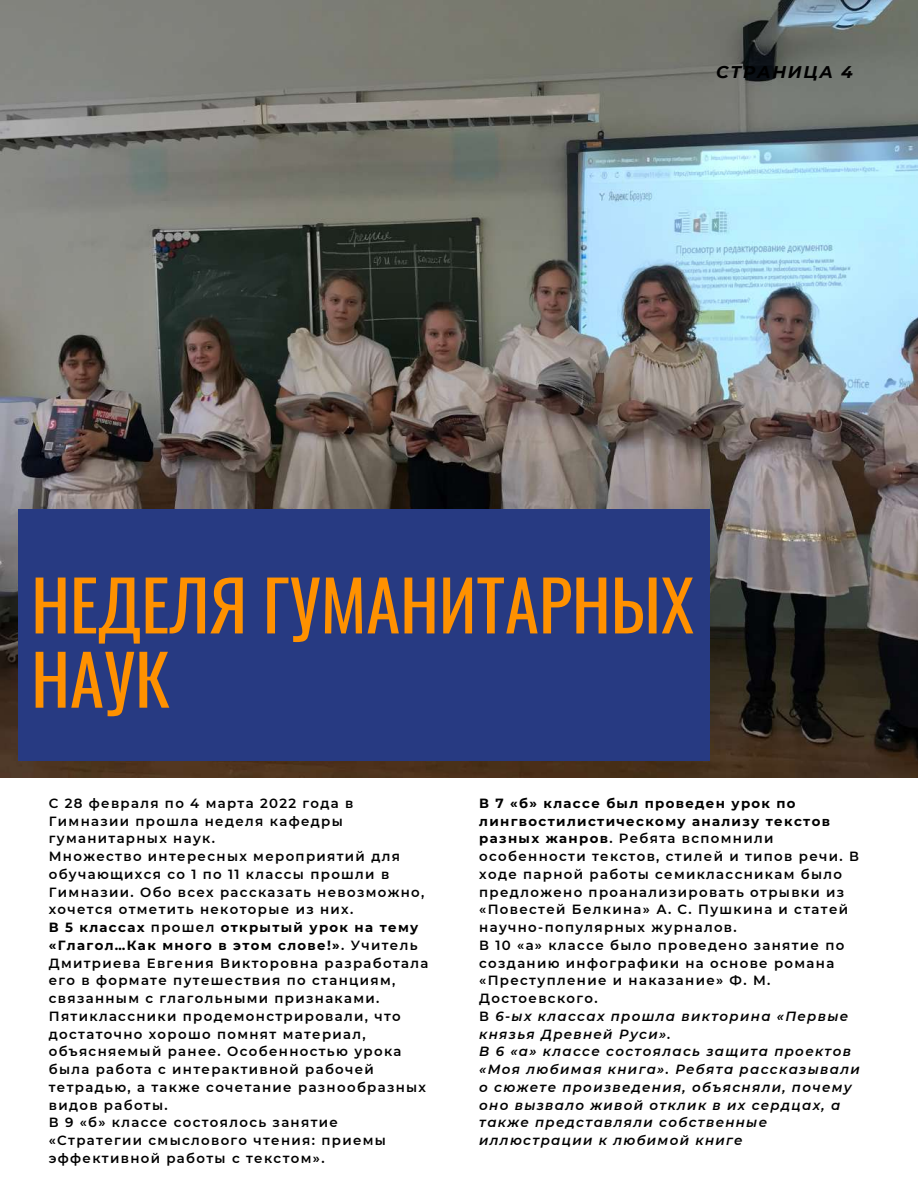
<style>
.page{position:relative;width:918px;height:1188px;background:#fff}
.page>*{position:absolute;margin:0;border:0;box-sizing:border-box;transform-origin:0 0}
.t1{font:69px/74.2px "Oswald";color:#ff9100}
.t2{font:italic 700 16.95px "Montserrat";letter-spacing:.1em;color:#000}
.t3{font:600 13.35px/17.7px "Montserrat";letter-spacing:.1em;color:#000}
.s1{font-weight:700}
.s2{font-style:italic}
</style>
<div class="page">
<img style="left:0;top:0;width:918px;height:777px">
<div style="left:18px;top:509px;width:691px;height:251px;background:#273a82"></div>
<p class="t2" style="left:716px;top:62px;width:138px">СТРАНИЦА 4</p>
<h1 class="t1" style="left:31px;top:565px;width:664px">НЕДЕЛЯ ГУМАНИТАРНЫХ<br>НАУК</h1>
<p class="t3" style="left:49px;top:794px;width:381px">С 28 февраля по 4 марта 2022 года в Гимназии прошла неделя кафедры гуманитарных наук.<br>Множество интересных мероприятий для обучающихся со 1 по 11 классы прошли в Гимназии. Обо всех рассказать невозможно, хочется отметить некоторые из них.<br><span class="s1">В 5 классах</span> прошел <span class="s1">открытый урок на тему «Глагол…Как много в этом слове!»</span>. Учитель Дмитриева Евгения Викторовна разработала его в формате путешествия по станциям, связанным с глагольными признаками.<br>Пятиклассники продемонстрировали, что достаточно хорошо помнят материал, объясняемый ранее. Особенностью урока была работа с интерактивной рабочей тетрадью, а также сочетание разнообразных видов работы.<br>В 9 «б» классе состоялось занятие «Стратегии смыслового чтения: приемы эффективной работы с текстом».</p>
<p class="t3" style="left:479px;top:794px;width:382px"><span class="s1">В 7 «б» классе был проведен урок по лингвостилистическому анализу текстов разных жанров</span>. Ребята вспомнили особенности текстов, стилей и типов речи. В ходе парной работы семиклассникам было предложено проанализировать отрывки из «Повестей Белкина» А. С. Пушкина и статей научно-популярных журналов.<br>В 10 «а» классе было проведено занятие по созданию инфографики на основе романа «Преступление и наказание» Ф. М.<br>Достоевского.<br>В <span class="s2">6-ых классах прошла викторина «Первые князья Древней Руси».<br>В 6 «а» классе состоялась защита проектов «Моя любимая книга». Ребята рассказывали о сюжете произведения, объясняли, почему оно вызвало живой отклик в их сердцах, а также представляли собственные иллюстрации к любимой книге</span></p>
</div>
